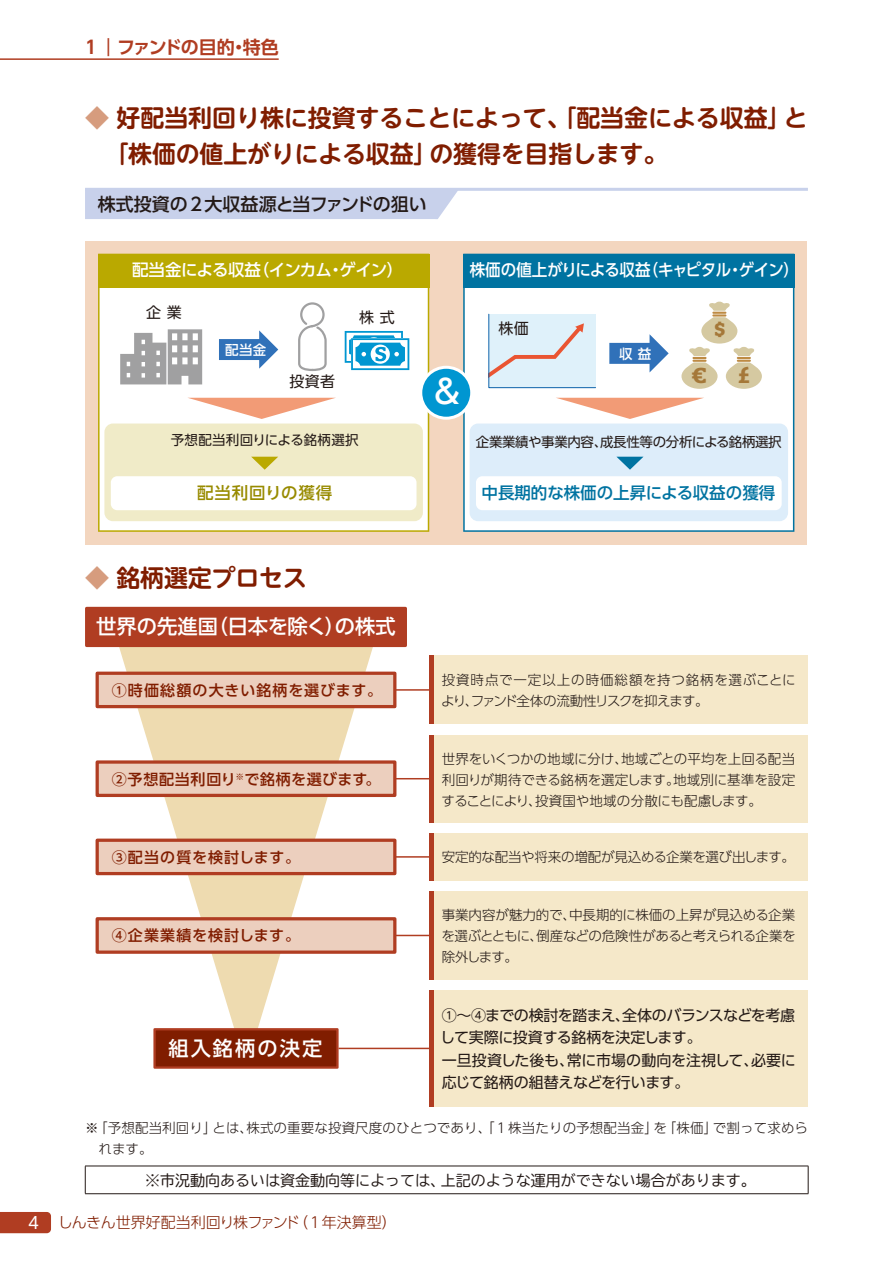
<style>
.page{position:relative;width:893px;height:1263px;background:#fff}
.page>*{position:absolute;margin:0;border:0;box-sizing:border-box;transform-origin:0 0}
.t1{font:500 33px "UD Shin Go Pro";color:#fff}
.t2{font:700 24px/36px "UD Shin M Go Pro De";letter-spacing:-.01em;color:#801d00}
.t3{font:700 21px "Quatro Slab";color:#a57839}
.t4{font:500 20.25px "UD Shin Go Pro";letter-spacing:.005em;color:#fff}
.t5{font:500 20.25px "UD Shin Go Pro";letter-spacing:.1em;color:#fff}
.t6{font:500 18px "UD Shin Go Pro";letter-spacing:-.015em;color:#231916}
.t7{font:700 18px "UD Shin Go Pro De";letter-spacing:-.055em;color:#b03d22}
.t8{font:500 16.5px "UD Shin Go Pro";letter-spacing:-.04em;color:#fff;scale:.94 1}
.t9{font:500 16.5px "UD Shin Go Pro";letter-spacing:-.04em;color:#fff}
.t10{font:500 16.5px "UD Shin Go Pro";color:#0073a1}
.t11{font:500 16.5px "UD Shin Go Pro";letter-spacing:.05em;color:#988b00}
.t12{font:16.5px "UD Shin Go Pro";color:#fff}
.t13{font:15px/22.5px "UD Shin Go Pro";letter-spacing:-.025em;color:#231916}
.t14{font:500 15px "UD Shin Go Pro";letter-spacing:.055em;color:#801d00}
.t15{font:15px "TBUDR Go Std";color:#231916}
.t16{font:300 15px "UD Shin Go Pro";letter-spacing:-.015em;color:#801d00}
.t17{font:500 15px "UD Shin Go Pro";letter-spacing:.075em;color:#801d00}
.t18{font:300 13.5px/21px "UD Shin Go Pro";letter-spacing:-.005em;color:#231916;text-align:justify}
.t19{font:300 13.5px/21px "UD Shin Go Pro";letter-spacing:.025em;color:#231916}
.t20{font:13.5px "UD Shin Go Pro";letter-spacing:-.025em;color:#231916}
.t21{font:13.5px "UD Shin Go Pro";letter-spacing:.025em;color:#231916}
.t22{font:500 13.5px "UD Shin Go Pro";color:#fff}
.s1{color:#d69c7e}
</style>
<div class="page">
<hr style="left:0;top:58px;width:279px;height:2px;background:#b03d22">
<div style="left:85px;top:189px;width:353px;height:30px;background:#c8d1eb"></div>
<hr style="left:85px;top:188px;width:723px;height:3px;background:#c8d1eb">
<div style="left:85px;top:241px;width:722px;height:303px;background:#f3d6bf"></div>
<div style="left:98px;top:288px;width:331px;height:244px;background:#fff"></div>
<div style="left:104px;top:423px;width:319px;height:98px;background:#f0ebc8;border-radius:8px"></div>
<div style="left:111px;top:476px;width:305px;height:34px;background:#fff;border-radius:6px"></div>
<div style="left:463px;top:288px;width:331px;height:244px;background:#fff"></div>
<div style="left:470px;top:423px;width:318px;height:98px;background:#ddedfa;border-radius:8px"></div>
<svg style="left:187px;top:398px;width:149px;height:21px;background:#f8cdbb"></svg>
<svg style="left:556px;top:398px;width:148px;height:21px;background:#f8cdbb"></svg>
<div style="left:98px;top:254px;width:331px;height:34px;background:#baa900"></div>
<div style="left:463px;top:254px;width:331px;height:34px;background:#0073a1"></div>
<div style="left:476px;top:476px;width:306px;height:34px;background:#fff;border-radius:6px"></div>
<svg style="left:251px;top:457px;width:27px;height:13px"></svg>
<svg style="left:617px;top:457px;width:26px;height:13px"></svg>
<div style="left:421px;top:367px;width:51px;height:51px;background:#0096d1;border-radius:50%"></div>
<div style="left:419px;top:366px;width:54px;height:54px;border:3px solid #fff;border-radius:50%"></div>
<svg style="left:345px;top:331px;width:64px;height:39px;background:#6ac1e3"></svg>
<svg style="left:297px;top:301px;width:31px;height:71px;background:#ededed"></svg>
<svg style="left:120px;top:329px;width:82px;height:55px;background:#b9b9ba"></svg>
<div style="left:219px;top:339px;width:43px;height:21px;background:#3071b9"></div>
<svg style="left:259px;top:330px;width:19px;height:39px"></svg>
<div style="left:609px;top:343px;width:43px;height:21px;background:#3071b9"></div>
<svg style="left:650px;top:334px;width:19px;height:38px"></svg>
<svg style="left:681px;top:302px;width:81px;height:87px;background:#ede7d7"></svg>
<svg style="left:488px;top:314px;width:108px;height:74px;background:#dbe5ec"></svg>
<hr style="left:382px;top:778px;width:48px;height:1px;background:#b03d22">
<svg style="left:118px;top:647px;width:256px;height:403px"></svg>
<div style="left:87px;top:608px;width:318px;height:37px;background:#b03d22"></div>
<div style="left:85px;top:607px;width:322px;height:40px;border:3px solid #b03d22"></div>
<div style="left:97px;top:762px;width:298px;height:33px;background:#eccfbe"></div>
<div style="left:96px;top:760px;width:300px;height:37px;border:3px solid #b03d22"></div>
<div style="left:97px;top:673px;width:298px;height:34px;background:#eccfbe"></div>
<div style="left:96px;top:672px;width:300px;height:36px;border:3px solid #b03d22"></div>
<hr style="left:395px;top:689px;width:35px;height:2px;background:#b03d22">
<div style="left:429px;top:656px;width:379px;height:68px;background:#f5e8c9"></div>
<hr style="left:429px;top:656px;width:4px;height:68px;background:#b03d22">
<div style="left:429px;top:735px;width:379px;height:88px;background:#f5e8c9"></div>
<hr style="left:429px;top:735px;width:4px;height:88px;background:#b03d22">
<div style="left:429px;top:833px;width:379px;height:47px;background:#f5e8c9"></div>
<hr style="left:429px;top:833px;width:4px;height:47px;background:#b03d22">
<hr style="left:367px;top:856px;width:63px;height:2px;background:#b03d22">
<div style="left:429px;top:891px;width:379px;height:89px;background:#f5e8c9"></div>
<hr style="left:429px;top:891px;width:4px;height:89px;background:#b03d22">
<hr style="left:314px;top:935px;width:116px;height:1px;background:#b03d22">
<div style="left:97px;top:919px;width:298px;height:33px;background:#eccfbe"></div>
<div style="left:96px;top:917px;width:300px;height:37px;border:3px solid #b03d22"></div>
<div style="left:429px;top:990px;width:379px;height:116px;background:#f5e8c9"></div>
<hr style="left:429px;top:990px;width:4px;height:116px;background:#b03d22">
<hr style="left:339px;top:1048px;width:92px;height:1px;background:#b03d22">
<div style="left:155px;top:1029px;width:182px;height:38px;background:#801d00"></div>
<div style="left:153px;top:1028px;width:186px;height:41px;border:2px solid #b03d22"></div>
<div style="left:97px;top:840px;width:298px;height:33px;background:#eccfbe"></div>
<div style="left:96px;top:838px;width:300px;height:37px;border:3px solid #b03d22"></div>
<hr style="left:85px;top:1166px;width:723px;height:1px;background:#231916">
<svg style="left:85px;top:1166px;width:1px;height:27px"></svg>
<svg style="left:808px;top:1166px;width:1px;height:27px"></svg>
<hr style="left:85px;top:1193px;width:723px;height:1px;background:#231916">
<svg style="left:438px;top:191px;width:20px;height:28px"></svg>
<svg style="left:0;top:1212px;width:51px;height:21px"></svg>
<h3 class="t7" style="left:85px;top:33px;width:195px">1 ｜ファンドの目的・特色</h3>
<h2 class="t2" style="left:105px;top:99px;width:705px;text-indent:-20px"><span class="s1">◆</span> 好配当利回り株に投資することによって、「配当金による収益」と「株価の値上がりによる収益」の獲得を目指します。</h2>
<h3 class="t6" style="left:98px;top:190px;width:331px">株式投資の２大収益源と当ファンドの狙い</h3>
<p class="t9" style="left:132px;top:257px;width:273px">配当金による収益（インカム・ゲイン）</p>
<p class="t8" style="left:470px;top:257px;width:352px">株価の値上がりによる収益（キャピタル・ゲイン）</p>
<p class="t13" style="left:146px;top:300px;width:37px">企 業</p>
<p class="t13" style="left:359px;top:306px;width:37px">株 式</p>
<p class="t13" style="left:498px;top:316px;width:32px">株価</p>
<p class="t22" style="left:225px;top:339px;width:43px">配当金</p>
<p class="t22" style="left:619px;top:343px;width:34px">収 益</p>
<p class="t13" style="left:289px;top:370px;width:47px">投資者</p>
<h1 class="t1" style="left:430px;top:365px;width:34px">＆</h1>
<h3 class="t3" style="left:714px;top:316px;width:13px">$</h3>
<h3 class="t3" style="left:691px;top:362px;width:17px">€</h3>
<h3 class="t3" style="left:738px;top:362px;width:13px">£</h3>
<p class="t21" style="left:171px;top:429px;width:189px">予想配当利回りによる銘柄選択</p>
<p class="t11" style="left:197px;top:480px;width:137px">配当利回りの獲得</p>
<p class="t10" style="left:482px;top:480px;width:295px">中長期的な株価の上昇による収益の獲得</p>
<p class="t20" style="left:476px;top:431px;width:307px">企業業績や事業内容、成長性等の分析による銘柄選択</p>
<p class="t12" style="left:28px;top:1209px;width:12px">4</p>
<h2 class="t2" style="left:85px;top:559px;width:223px"><span class="s1">◆</span> 銘柄選定プロセス</h2>
<h3 class="t4" style="left:96px;top:610px;width:301px">世界の先進国（日本を除く）の株式</h3>
<p class="t17" style="left:112px;top:678px;width:272px">①時価総額の大きい銘柄を選びます。</p>
<p class="t19" style="left:441px;top:668px;width:356px">投資時点で一定以上の時価総額を持つ銘柄を選ぶことにより、ファンド全体の流動性リスクを抑えます。</p>
<p class="t14" style="left:112px;top:767px;width:270px">②予想配当利回り<sup>※</sup>で銘柄を選びます。</p>
<p class="t14" style="left:112px;top:845px;width:190px">③配当の質を検討します。</p>
<p class="t14" style="left:112px;top:923px;width:190px">④企業業績を検討します。</p>
<h3 class="t5" style="left:168px;top:1032px;width:156px">組入銘柄の決定</h3>
<p class="t18" style="left:441px;top:748px;width:355px">世界をいくつかの地域に分け、地域ごとの平均を上回る配当利回りが期待できる銘柄を選定します。地域別に基準を設定することにより、投資国や地域の分散にも配慮します。</p>
<p class="t18" style="left:442px;top:846px;width:355px">安定的な配当や将来の増配が見込める企業を選び出します。</p>
<p class="t18" style="left:441px;top:904px;width:356px">事業内容が魅力的で、中長期的に株価の上昇が見込める企業を選ぶとともに、倒産などの危険性があると考えられる企業を除外します。</p>
<p class="t13" style="left:440px;top:1003px;width:357px">①～④までの検討を踏まえ、全体のバランスなどを考慮して実際に投資する銘柄を決定します。<br>一旦投資した後も、常に市場の動向を注視して、必要に応じて銘柄の組替えなどを行います。</p>
<p class="t18" style="left:99px;top:1117px;width:711px;line-height:20.2px;text-indent:-14px">※「予想配当利回り」とは、株式の重要な投資尺度のひとつであり、「１株当たりの予想配当金」を「株価」で割って求められます。</p>
<p class="t15" style="left:145px;top:1167px;width:612px">※市況動向あるいは資金動向等によっては、上記のような運用ができない場合があります。</p>
<p class="t16" style="left:58px;top:1210px;width:341px">しんきん世界好配当利回り株ファンド（１年決算型）</p>
</div>
